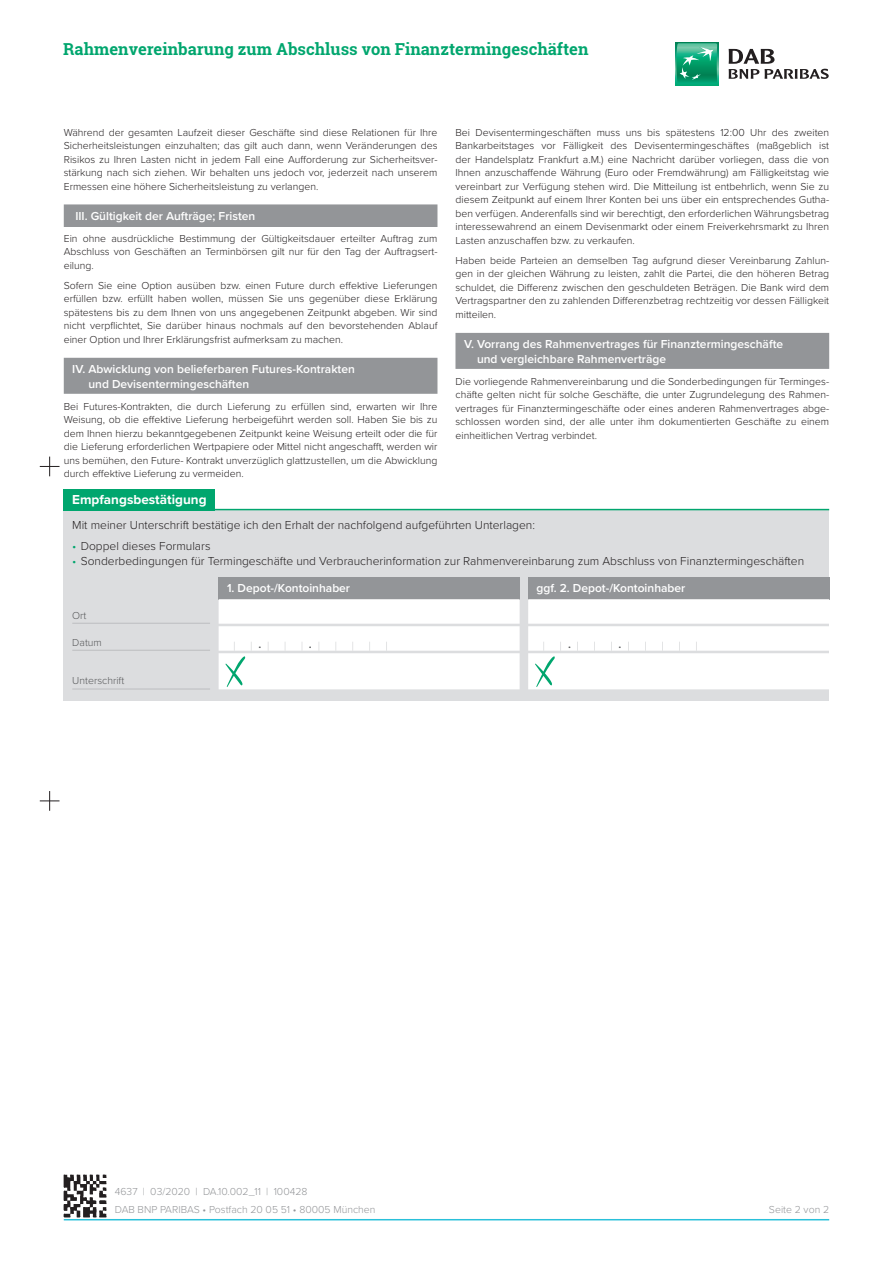
<style>
.page{position:relative;width:893px;height:1263px;background:#fff}
.page>*{position:absolute;margin:0;border:0;box-sizing:border-box;transform-origin:0 0}
.t1{font:700 16.5px "Roboto Slab";color:#00a66e}
.t2{font:700 13.5px "Proxima Nova";color:#fff}
.t3{font:600 12px/15px "Proxima Nova";color:#fff}
.t4{font:300 12px "Proxima Nova";color:#231f20}
.t5{font:600 12px "Proxima Nova";color:#57585a}
.t6{font:300 10.5px/13.5px "Proxima Nova";color:#231f20;text-align:justify}
.t7{font:300 10.5px/18px "Proxima Nova";color:#939598}
.t8{font:300 10.5px "Proxima Nova";color:#57585a}
.s1{color:#00a66e}
</style>
<div class="page">
<svg style="left:675px;top:43px;width:43px;height:42px"></svg>
<svg style="left:676px;top:43px;width:41px;height:41px;background:#2bab81"></svg>
<svg style="left:729px;top:49px;width:100px;height:30px"></svg>
<img style="left:64px;top:1175px;width:42px;height:42px">
<hr style="left:64px;top:1219px;width:765px;height:1px;background:#29c0da">
<div style="left:64px;top:204px;width:373px;height:23px;background:#939598"></div>
<div style="left:64px;top:358px;width:373px;height:36px;background:#939598"></div>
<div style="left:455px;top:333px;width:374px;height:36px;background:#939598"></div>
<div style="left:64px;top:509px;width:765px;height:192px;background:#dcdddf"></div>
<div style="left:219px;top:577px;width:301px;height:22px;background:#939598"></div>
<div style="left:528px;top:577px;width:301px;height:22px;background:#939598"></div>
<div style="left:219px;top:599px;width:301px;height:25px;background:#fff"></div>
<div style="left:219px;top:626px;width:301px;height:25px;background:#fff"></div>
<div style="left:219px;top:653px;width:301px;height:36px;background:#fff"></div>
<svg style="left:225px;top:642px;width:162px;height:45px"></svg>
<div style="left:528px;top:599px;width:301px;height:25px;background:#fff"></div>
<div style="left:528px;top:626px;width:301px;height:25px;background:#fff"></div>
<div style="left:528px;top:653px;width:301px;height:36px;background:#fff"></div>
<svg style="left:535px;top:642px;width:162px;height:45px"></svg>
<hr style="left:72px;top:623px;width:138px;height:1px;background:#bcbdc0">
<hr style="left:72px;top:650px;width:138px;height:1px;background:#bcbdc0">
<hr style="left:72px;top:689px;width:138px;height:1px;background:#bcbdc0">
<div style="left:64px;top:489px;width:151px;height:21px;background:#00a66e"></div>
<hr style="left:64px;top:509px;width:765px;height:1px;background:#00a66e">
<svg style="left:40px;top:457px;width:20px;height:19px"></svg>
<svg style="left:40px;top:791px;width:20px;height:20px"></svg>
<h1 class="t1" style="left:63px;top:38px;width:527px">Rahmenvereinbarung zum Abschluss von Finanztermingeschäften</h1>
<p class="t6" style="left:64px;top:125px;width:375px">Während der gesamten Laufzeit dieser Geschäfte sind diese Relationen für Ihre Sicherheitsleistungen einzuhalten; das gilt auch dann, wenn Veränderungen des Risikos zu Ihren Lasten nicht in jedem Fall eine Aufforderung zur Sicherheitsver&shy;stärkung nach sich ziehen. Wir behalten uns jedoch vor, jederzeit nach unserem Ermessen eine höhere Sicherheitsleistung zu verlangen.</p>
<p class="t3" style="left:75px;top:208px;width:182px">III. Gültigkeit der Aufträge; Fristen</p>
<p class="t6" style="left:64px;top:231px;width:375px">Ein ohne ausdrückliche Bestimmung der Gültigkeitsdauer erteilter Auftrag zum Abschluss von Geschäften an Terminbörsen gilt nur für den Tag der Auftragsert&shy;eilung.</p>
<p class="t6" style="left:64px;top:278px;width:375px">Sofern Sie eine Option ausüben bzw. einen Future durch effektive Lieferungen erfüllen bzw. erfüllt haben wollen, müssen Sie uns gegenüber diese Erklärung spätestens bis zu dem Ihnen von uns angegebenen Zeitpunkt abgeben. Wir sind nicht verpflichtet, Sie darüber hinaus nochmals auf den bevorstehenden Ablauf einer Option und Ihrer Erklärungsfrist aufmerksam zu machen.</p>
<p class="t3" style="left:88px;top:361px;width:268px;text-indent:-16px">IV. Abwicklung von belieferbaren Futures-Kontrakten und Devisentermingeschäften</p>
<p class="t6" style="left:64px;top:399px;width:375px">Bei Futures-Kontrakten, die durch Lieferung zu erfüllen sind, erwarten wir Ihre Weisung, ob die effektive Lieferung herbeigeführt werden soll. Haben Sie bis zu dem Ihnen hierzu bekanntgegebenen Zeitpunkt keine Weisung erteilt oder die für die Lieferung erforderlichen Wertpapiere oder Mittel nicht angeschafft, werden wir uns bemühen, den Future- Kontrakt unverzüglich glattzustellen, um die Abwicklung durch effektive Lieferung zu vermeiden.</p>
<p class="t2" style="left:72px;top:489px;width:136px">Empfangsbestätigung</p>
<p class="t6" style="left:455px;top:125px;width:375px">Bei Devisentermingeschäften muss uns bis spätestens 12:00 Uhr des zweiten Bankarbeitstages vor Fälligkeit des Devisentermingeschäftes (maßgeblich ist der Handelsplatz Frankfurt a.M.) eine Nachricht darüber vorliegen, dass die von Ihnen anzuschaffende Währung (Euro oder Fremdwährung) am Fälligkeitstag wie vereinbart zur Verfügung stehen wird. Die Mitteilung ist entbehrlich, wenn Sie zu diesem Zeitpunkt auf einem Ihrer Konten bei uns über ein entsprechendes Gutha&shy;ben verfügen. Anderenfalls sind wir berechtigt, den erforderlichen Währungsbetrag interessewahrend an einem Devisenmarkt oder einem Freiverkehrsmarkt zu Ihren Lasten anzuschaffen bzw. zu verkaufen.</p>
<p class="t6" style="left:455px;top:253px;width:375px">Haben beide Parteien an demselben Tag aufgrund dieser Vereinbarung Zahlun&shy;gen in der gleichen Währung zu leisten, zahlt die Partei, die den höheren Betrag schuldet, die Differenz zwischen den geschuldeten Beträgen. Die Bank wird dem Vertragspartner den zu zahlenden Differenzbetrag rechtzeitig vor dessen Fälligkeit mitteilen.</p>
<p class="t3" style="left:477px;top:336px;width:308px;text-indent:-13px">V. Vorrang des Rahmenvertrages für Finanztermingeschäfte und vergleichbare Rahmenverträge</p>
<p class="t6" style="left:455px;top:374px;width:375px">Die vorliegende Rahmenvereinbarung und die Sonderbedingungen für Terminges&shy;chäfte gelten nicht für solche Geschäfte, die unter Zugrundelegung des Rahmen&shy;vertrages für Finanztermingeschäfte oder eines anderen Rahmenvertrages abge&shy;schlossen worden sind, der alle unter ihm dokumentierten Geschäfte zu einem einheitlichen Vertrag verbindet.</p>
<p class="t4" style="left:72px;top:516px;width:464px">Mit meiner Unterschrift bestätige ich den Erhalt der nachfolgend aufgeführten Unterlagen:</p>
<p class="t4" style="left:72px;top:537px;width:140px"><span class="s1">•</span> Doppel dieses Formulars</p>
<p class="t4" style="left:72px;top:552px;width:733px"><span class="s1">•</span> Sonderbedingungen für Termingeschäfte und Verbraucherinformation zur Rahmenvereinbarung zum Abschluss von Finanztermingeschäften</p>
<p class="t8" style="left:72px;top:607px;width:16px">Ort</p>
<p class="t8" style="left:72px;top:634px;width:31px">Datum</p>
<p class="t8" style="left:72px;top:673px;width:53px">Unterschrift</p>
<p class="t3" style="left:227px;top:580px;width:125px">1. Depot-/Kontoinhaber</p>
<p class="t3" style="left:537px;top:580px;width:150px">ggf. 2. Depot-/Kontoinhaber</p>
<p class="t5" style="left:259px;top:635px;width:4px">.</p>
<p class="t5" style="left:309px;top:635px;width:4px">.</p>
<p class="t5" style="left:568px;top:635px;width:4px">.</p>
<p class="t5" style="left:618px;top:635px;width:4px">.</p>
<p class="t7" style="left:115px;top:1181px;width:262px">4637 | 03/2020 | DA.10.002_11 | 100428<br>DAB BNP PARIBAS • Postfach 20 05 51 • 80005 München</p>
<p class="t7" style="left:769px;top:1199px;width:62px">Seite 2 von 2</p>
</div>
